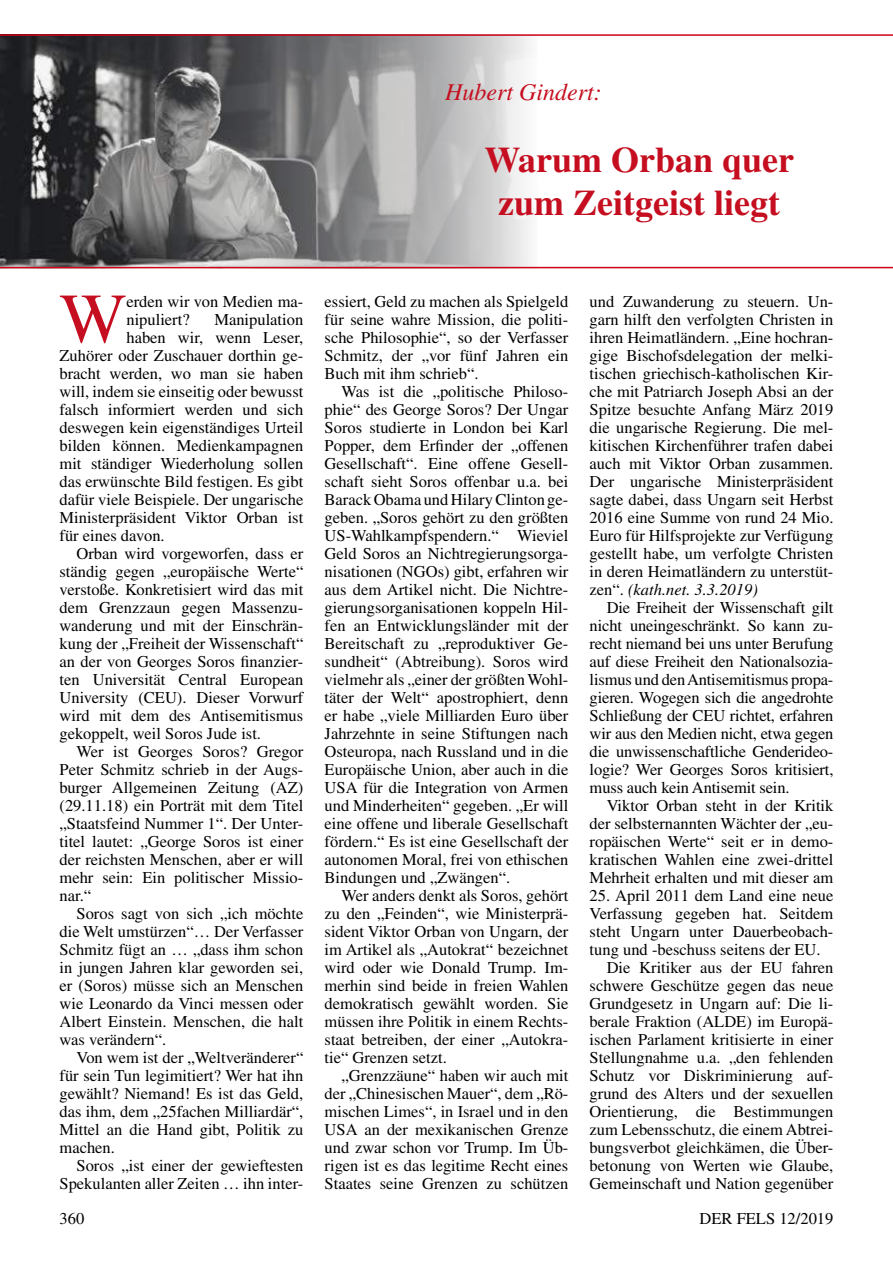
<style>
.page{position:relative;width:893px;height:1263px;background:#fff}
.page>*{position:absolute;margin:0;border:0;box-sizing:border-box;transform-origin:0 0}
.t1{font:70.95px "Times";color:#c50e1f}
.t2{font:700 36px/43.2px "Times";color:#c50e1f;text-align:center}
.t3{font:italic 24px "Times";color:#c50e1f}
.t4{font:16.5px/18px "Times";color:#000;text-align:justify}
.s1{font-style:italic}
</style>
<div class="page">
<img style="left:0;top:36px;width:538px;height:231px">
<hr style="left:0;top:267px;width:893px;height:1px;background:#ce0019">
<hr style="left:0;top:34px;width:893px;height:2px;background:#ce0019">
<h3 class="t3" style="left:445px;top:78px;width:158px">Hubert Gindert:</h3>
<h2 class="t2" style="left:484px;top:137px;width:311px">Warum Orban quer zum Zeitgeist liegt</h2>
<h1 class="t1" style="left:60px;top:279px;width:68px">W</h1>
<p class="t4" style="left:126px;top:292px;width:178px">erden wir von Medien ma&shy;nipuliert?</p>
<p class="t4" style="left:214px;top:310px;width:90px">Manipulation</p>
<p class="t4" style="left:126px;top:328px;width:178px">haben wir, wenn Leser,</p>
<p class="t4" style="left:60px;top:346px;width:245px">Zuhörer oder Zuschauer dorthin ge-</p>
<p class="t4" style="left:60px;top:364px;width:245px">bracht werden, wo man sie haben</p>
<p class="t4" style="left:60px;top:382px;width:245px">will, indem sie einseitig oder bewusst</p>
<p class="t4" style="left:60px;top:400px;width:245px">falsch informiert werden und sich</p>
<p class="t4" style="left:60px;top:418px;width:245px">deswegen kein eigenständiges Urteil</p>
<p class="t4" style="left:60px;top:436px;width:245px">bilden können. Medienkampagnen</p>
<p class="t4" style="left:60px;top:454px;width:245px">mit ständiger Wiederholung sollen</p>
<p class="t4" style="left:60px;top:472px;width:245px">das erwünschte Bild festigen. Es gibt</p>
<p class="t4" style="left:60px;top:490px;width:245px">dafür viele Beispiele. Der ungarische</p>
<p class="t4" style="left:60px;top:508px;width:245px">Ministerpräsident Viktor Orban ist</p>
<p class="t4" style="left:60px;top:526px;width:107px">für eines davon.</p>
<p class="t4" style="left:77px;top:544px;width:228px">Orban wird vorgeworfen, dass er</p>
<p class="t4" style="left:60px;top:562px;width:245px">ständig gegen „europäische Werte“</p>
<p class="t4" style="left:60px;top:580px;width:245px">verstoße. Konkretisiert wird das mit</p>
<p class="t4" style="left:60px;top:598px;width:245px">dem Grenzzaun gegen Massenzu-</p>
<p class="t4" style="left:60px;top:616px;width:245px">wanderung und mit der Einschrän-</p>
<p class="t4" style="left:60px;top:634px;width:245px">kung der „Freiheit der Wissenschaft“</p>
<p class="t4" style="left:60px;top:652px;width:245px">an der von Georges Soros finanzier-</p>
<p class="t4" style="left:60px;top:670px;width:245px">ten Universität Central European</p>
<p class="t4" style="left:60px;top:688px;width:245px">University (CEU). Dieser Vorwurf</p>
<p class="t4" style="left:60px;top:706px;width:245px">wird mit dem des Antisemitismus</p>
<p class="t4" style="left:60px;top:724px;width:203px">gekoppelt, weil Soros Jude ist.</p>
<p class="t4" style="left:77px;top:742px;width:228px">Wer ist Georges Soros? Gregor</p>
<p class="t4" style="left:60px;top:760px;width:245px">Peter Schmitz schrieb in der Augs-</p>
<p class="t4" style="left:60px;top:778px;width:245px">burger Allgemeinen Zeitung (AZ)</p>
<p class="t4" style="left:60px;top:796px;width:245px">(29.11.18) ein Porträt mit dem Titel</p>
<p class="t4" style="left:60px;top:814px;width:245px">„Staatsfeind Nummer 1“. Der Unter-</p>
<p class="t4" style="left:60px;top:832px;width:245px">titel lautet: „George Soros ist einer</p>
<p class="t4" style="left:60px;top:850px;width:245px">der reichsten Menschen, aber er will</p>
<p class="t4" style="left:60px;top:868px;width:245px">mehr sein: Ein politischer Missio-</p>
<p class="t4" style="left:60px;top:886px;width:33px">nar.“</p>
<p class="t4" style="left:77px;top:904px;width:228px">Soros sagt von sich „ich möchte</p>
<p class="t4" style="left:60px;top:922px;width:245px">die Welt umstürzen“… Der Verfasser</p>
<p class="t4" style="left:60px;top:940px;width:245px">Schmitz fügt an … „dass ihm schon</p>
<p class="t4" style="left:60px;top:958px;width:245px">in jungen Jahren klar geworden sei,</p>
<p class="t4" style="left:60px;top:976px;width:245px">er (Soros) müsse sich an Menschen</p>
<p class="t4" style="left:60px;top:994px;width:245px">wie Leonardo da Vinci messen oder</p>
<p class="t4" style="left:60px;top:1012px;width:245px">Albert Einstein. Menschen, die halt</p>
<p class="t4" style="left:60px;top:1030px;width:108px">was verändern“.</p>
<p class="t4" style="left:77px;top:1048px;width:228px">Von wem ist der „Weltveränderer“</p>
<p class="t4" style="left:60px;top:1066px;width:245px">für sein Tun legimitiert? Wer hat ihn</p>
<p class="t4" style="left:60px;top:1084px;width:245px">gewählt? Niemand! Es ist das Geld,</p>
<p class="t4" style="left:60px;top:1102px;width:245px">das ihm, dem „25fachen Milliardär“,</p>
<p class="t4" style="left:60px;top:1120px;width:245px">Mittel an die Hand gibt, Politik zu</p>
<p class="t4" style="left:60px;top:1138px;width:57px">machen.</p>
<p class="t4" style="left:77px;top:1156px;width:228px">Soros „ist einer der gewieftesten</p>
<p class="t4" style="left:60px;top:1174px;width:245px">Spekulanten aller Zeiten … ihn inter-</p>
<p class="t4" style="left:325px;top:292px;width:245px">essiert, Geld zu machen als Spielgeld für seine wahre Mission, die politi&shy;sche Philosophie“, so der Verfasser Schmitz, der „vor fünf Jahren ein Buch mit ihm schrieb“.</p>
<p class="t4" style="left:325px;top:382px;width:245px;text-indent:17px">Was ist die „politische Philoso&shy;phie“ des George Soros? Der Ungar Soros studierte in London bei Karl Popper, dem Erfinder der „offenen Gesellschaft“. Eine offene Gesell&shy;schaft sieht Soros offenbar u.a. bei Barack Obama und Hilary Clinton ge&shy;geben. „Soros gehört zu den größten US-Wahlkampfspendern.“ Wieviel Geld Soros an Nichtregierungsorga&shy;nisationen (NGOs) gibt, erfahren wir aus dem Artikel nicht. Die Nichtre&shy;gierungsorganisationen koppeln Hil&shy;fen an Entwicklungsländer mit der Bereitschaft zu „reproduktiver Ge&shy;sundheit“ (Abtreibung). Soros wird vielmehr als „einer der größten Wohl&shy;täter der Welt“ apostrophiert, denn er habe „viele Milliarden Euro über Jahrzehnte in seine Stiftungen nach Osteuropa, nach Russland und in die Europäische Union, aber auch in die USA für die Integration von Armen und Minderheiten“ gegeben. „Er will eine offene und liberale Gesellschaft fördern.“ Es ist eine Gesellschaft der autonomen Moral, frei von ethischen Bindungen und „Zwängen“.</p>
<p class="t4" style="left:325px;top:886px;width:245px;text-indent:17px">Wer anders denkt als Soros, gehört zu den „Feinden“, wie Ministerprä&shy;sident Viktor Orban von Ungarn, der im Artikel als „Autokrat“ bezeichnet wird oder wie Donald Trump. Im&shy;merhin sind beide in freien Wahlen demokratisch gewählt worden. Sie müssen ihre Politik in einem Rechts&shy;staat betreiben, der einer „Autokra&shy;tie“ Grenzen setzt.</p>
<p class="t4" style="left:325px;top:1066px;width:245px;text-indent:17px">„Grenzzäune“ haben wir auch mit der „Chinesischen Mauer“, dem „Rö&shy;mischen Limes“, in Israel und in den USA an der mexikanischen Grenze und zwar schon vor Trump. Im Üb&shy;rigen ist es das legitime Recht eines Staates seine Grenzen zu schützen</p>
<p class="t4" style="left:590px;top:292px;width:245px">und Zuwanderung zu steuern. Un&shy;garn hilft den verfolgten Christen in ihren Heimatländern. „Eine hochran&shy;gige Bischofsdelegation der melki&shy;tischen griechisch-katholischen Kir&shy;che mit Patriarch Joseph Absi an der Spitze besuchte Anfang März 2019 die ungarische Regierung. Die mel&shy;kitischen Kirchenführer trafen dabei auch mit Viktor Orban zusammen.<br>Der ungarische Ministerpräsident sagte dabei, dass Ungarn seit Herbst 2016 eine Summe von rund 24 Mio.<br>Euro für Hilfsprojekte zur Verfügung gestellt habe, um verfolgte Christen in deren Heimatländern zu unterstüt&shy;zen“. <span class="s1">(kath.net. 3.3.2019)</span></p>
<p class="t4" style="left:590px;top:598px;width:245px;text-indent:17px">Die Freiheit der Wissenschaft gilt nicht uneingeschränkt. So kann zu&shy;recht niemand bei uns unter Berufung auf diese Freiheit den Nationalsozia&shy;lismus und den Antisemitismus propa&shy;gieren. Wogegen sich die angedrohte Schließung der CEU richtet, erfahren wir aus den Medien nicht, etwa gegen die unwissenschaftliche Genderideo&shy;logie? Wer Georges Soros kritisiert, muss auch kein Antisemit sein.</p>
<p class="t4" style="left:590px;top:796px;width:245px;text-indent:17px">Viktor Orban steht in der Kritik der selbsternannten Wächter der „eu&shy;ropäischen Werte“ seit er in demo&shy;kratischen Wahlen eine zwei-drittel Mehrheit erhalten und mit dieser am</p>
<p class="t4" style="left:590px;top:886px;width:245px">25. April 2011 dem Land eine neue</p>
<p class="t4" style="left:590px;top:904px;width:245px">Verfassung gegeben hat. Seitdem</p>
<p class="t4" style="left:590px;top:922px;width:245px">steht Ungarn unter Dauerbeobach-</p>
<p class="t4" style="left:590px;top:940px;width:232px">tung und -beschuss seitens der EU.</p>
<p class="t4" style="left:607px;top:958px;width:228px">Die Kritiker aus der EU fahren</p>
<p class="t4" style="left:590px;top:976px;width:245px">schwere Geschütze gegen das neue</p>
<p class="t4" style="left:590px;top:994px;width:245px">Grundgesetz in Ungarn auf: Die li-</p>
<p class="t4" style="left:590px;top:1012px;width:245px">berale Fraktion (ALDE) im Europä-</p>
<p class="t4" style="left:590px;top:1030px;width:245px">ischen Parlament kritisierte in einer</p>
<p class="t4" style="left:590px;top:1048px;width:245px">Stellungnahme u.a. „den fehlenden</p>
<p class="t4" style="left:590px;top:1066px;width:245px">Schutz vor Diskriminierung auf-</p>
<p class="t4" style="left:590px;top:1084px;width:245px">grund des Alters und der sexuellen</p>
<p class="t4" style="left:590px;top:1102px;width:245px">Orientierung, die Bestimmungen</p>
<p class="t4" style="left:590px;top:1120px;width:245px">zum Lebensschutz, die einem Abtrei-</p>
<p class="t4" style="left:590px;top:1138px;width:245px">bungsverbot gleichkämen, die Über-</p>
<p class="t4" style="left:590px;top:1156px;width:245px">betonung von Werten wie Glaube,</p>
<p class="t4" style="left:590px;top:1174px;width:245px">Gemeinschaft und Nation gegenüber</p>
<p class="t4" style="left:60px;top:1209px;width:26px">360</p>
<p class="t4" style="left:700px;top:1209px;width:135px">DER FELS 12/2019</p>
</div>
